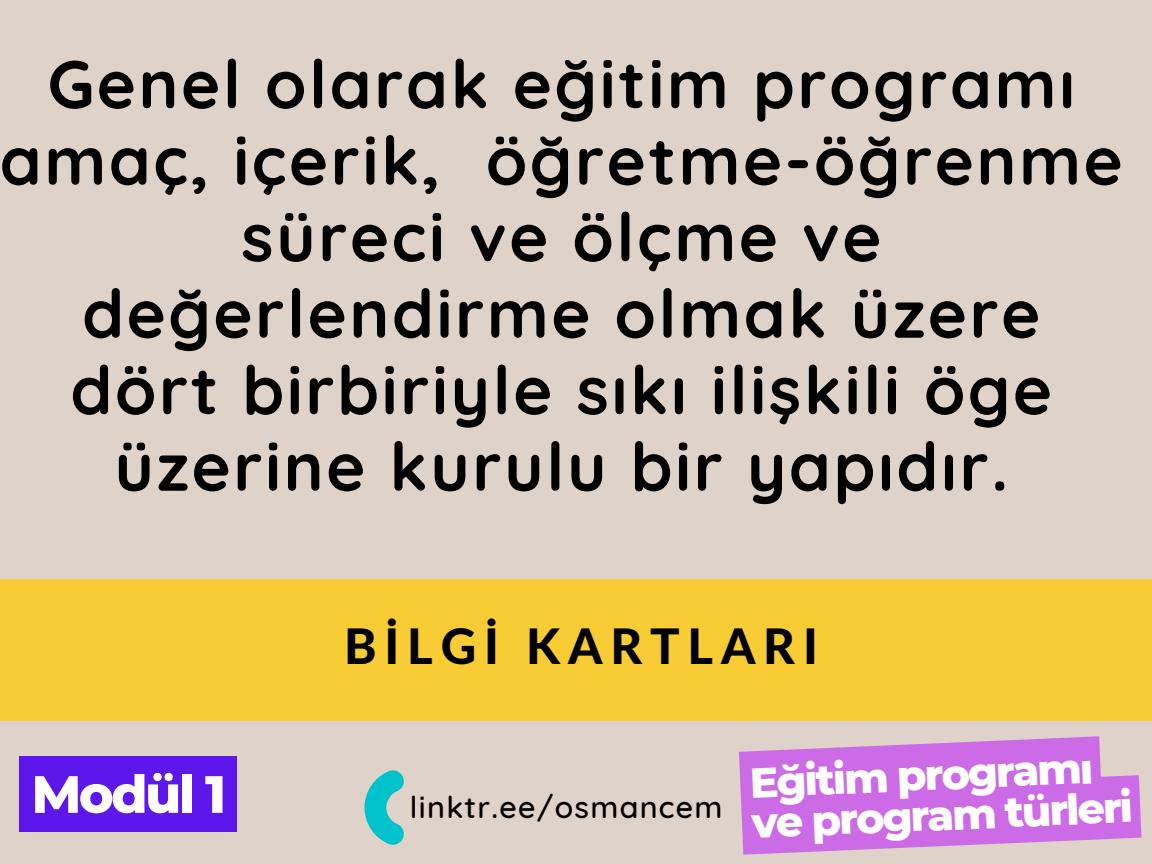
<style>
.page{position:relative;width:1152px;height:864px;background:#ded2c9}
.page>*{position:absolute;margin:0;border:0;box-sizing:border-box;transform-origin:0 0}
.t1{font:700 67.05px/76.5px "Quicksand";letter-spacing:.04em;color:#000;text-align:center}
.t2{font:800 52.35px "Montserrat";letter-spacing:-.05em;color:#fff}
.t3{font:800 49.05px "Lato Latin";letter-spacing:.16em;color:#000}
.t4{font:800 42.9px/40.3px "Montserrat";color:#fff}
.t5{font:500 30.45px "Quicksand";letter-spacing:.04em;color:#000}
</style>
<div class="page">
<div style="left:0;top:579px;width:1152px;height:142px;background:#f7cc35"></div>
<svg style="left:365px;top:770px;width:39px;height:75px"></svg>
<div style="left:19px;top:756px;width:217px;height:76px;background:#5e17eb"></div>
<svg style="left:739px;top:736px;width:403px;height:119px;fill:#cb6ce6"></svg>
<p class="t1" style="left:0;top:45px;width:1124px">Genel olarak eğitim programı amaç, içerik, öğretme-öğrenme süreci ve ölçme ve değerlendirme olmak üzere<br>dört birbiriyle sıkı ilişkili öge üzerine kurulu bir yapıdır.</p>
<p class="t2" style="left:31px;top:762px;width:196px">Modül 1</p>
<p class="t3" style="left:344px;top:624px;width:475px">BİLGİ KARTLARI</p>
<p class="t5" style="left:410px;top:788px;width:314px">linktr.ee/osmancem</p>
<p class="t4" style="left:749px;top:761px;width:395px;rotate:-2deg">Eğitim programı ve program türleri</p>
</div>
